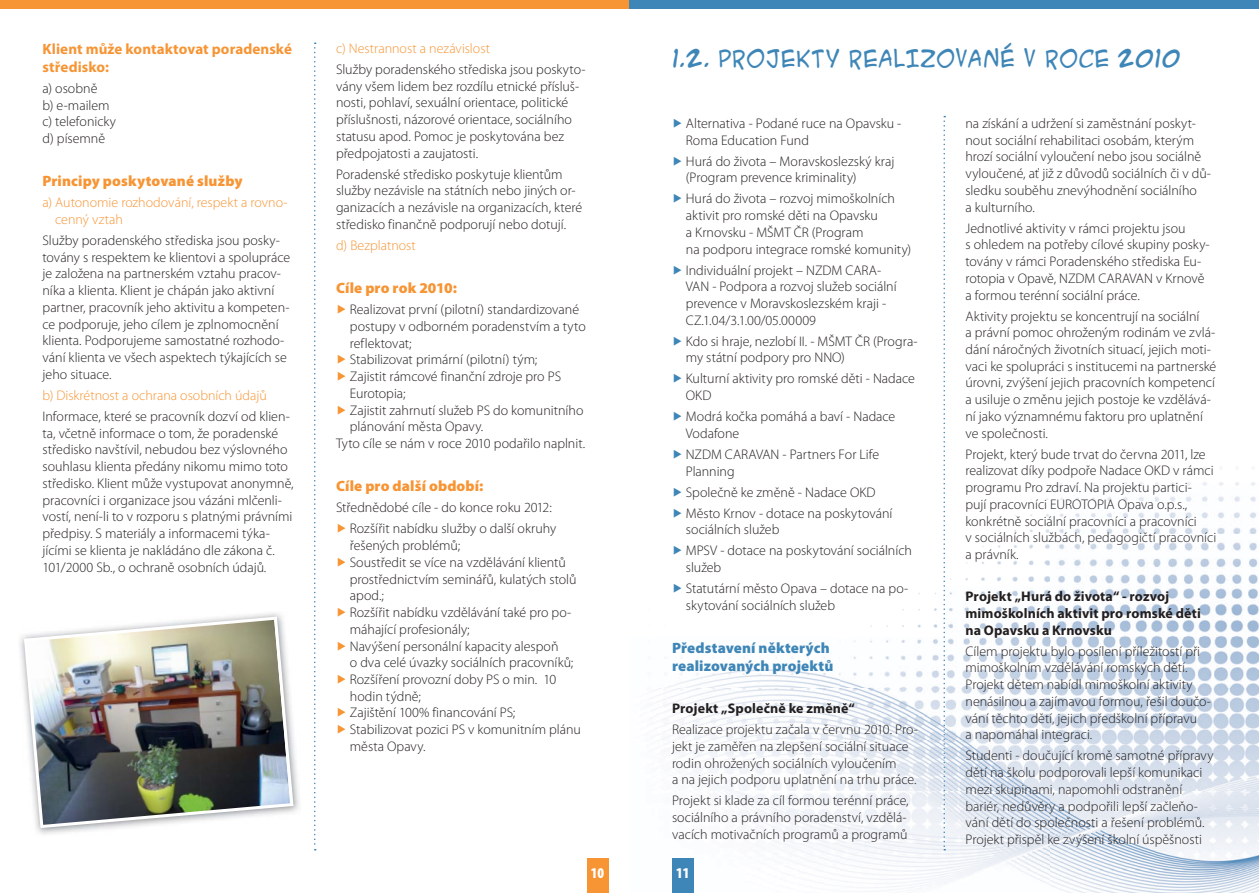
<style>
.page{position:relative;width:1259px;height:893px;background:#fff}
.page>*{position:absolute;margin:0;border:0;box-sizing:border-box;transform-origin:0 0}
.t1{font:22.5px "ACME Secret Agent";letter-spacing:.01em;color:#3e86b7}
.t2{font:900 15px "Myriad Pro";letter-spacing:.01em;color:#f79433}
.t3{font:700 15px/18px "Myriad Pro";letter-spacing:.005em;color:#f79433}
.t4{font:900 15px/18px "Myriad Pro";letter-spacing:.01em;color:#3e86b7}
.t5{font:900 condensed 15px "Myriad Pro";color:#fff}
.t6{font:300 13.95px/16.8px "Myriad Pro";color:#231f20}
.t7{font:300 13.95px/16.8px "Myriad Pro";color:#f79433}
.t8{font:700 13.95px/16.8px "Myriad Pro";letter-spacing:.01em;color:#231f20}
.s1{color:#f79433}
.s2{color:#3e86b7}
</style>
<div class="page">
<div style="left:0;top:0;width:629px;height:9px;background:#f79433"></div>
<div style="left:629px;top:0;width:630px;height:9px;background:#3e86b7"></div>
<img style="left:651px;top:482px;width:608px;height:411px">
<svg style="left:314px;top:43px;width:2px;height:807px"></svg>
<svg style="left:943px;top:116px;width:2px;height:734px"></svg>
<div style="left:587px;top:859px;width:21px;height:34px;background:#f79433"></div>
<div style="left:672px;top:859px;width:21px;height:34px;background:#3e86b7"></div>
<img style="left:20px;top:613px;width:279px;height:221px">
<img style="left:22px;top:615px;width:273px;height:215px">
<p class="t3" style="left:43px;top:41px;width:251px">Klient může kontaktovat poradenské středisko:</p>
<p class="t6" style="left:43px;top:81px;width:75px">a) osobně<br>b) e-mailem c) telefonicky d) písemně</p>
<p class="t2" style="left:43px;top:176px;width:201px">Principy poskytované služby</p>
<p class="t7" style="left:55px;top:196px;width:234px;text-indent:-13px">a) Autonomie rozhodování, respekt a rovno&shy;cenný vztah</p>
<p class="t6" style="left:43px;top:233px;width:249px">Služby poradenského střediska jsou posky&shy;továny s respektem ke klientovi a spolupráce je založena na partnerském vztahu pracov&shy;níka a klienta. Klient je chápán jako aktivní partner, pracovník jeho aktivitu a kompeten&shy;ce podporuje, jeho cílem je zplnomocnění klienta. Podporujeme samostatné rozhodo&shy;vání klienta ve všech aspektech týkajících se jeho situace.</p>
<p class="t7" style="left:43px;top:388px;width:226px">b) Diskrétnost a ochrana osobních údajů</p>
<p class="t6" style="left:43px;top:409px;width:253px">Informace, které se pracovník dozví od klien&shy;ta, včetně informace o tom, že poradenské středisko navštívil, nebudou bez výslovného souhlasu klienta předány nikomu mimo toto středisko. Klient může vystupovat anonymně, pracovníci i organizace jsou vázáni mlčenli&shy;vostí, není-li to v rozporu s platnými právními předpisy. S materiály a informacemi týka&shy;jícími se klienta je nakládáno dle zákona č.<br>101/2000 Sb., o ochraně osobních údajů.</p>
<p class="t7" style="left:336px;top:41px;width:155px">c) Nestrannost a nezávislost</p>
<p class="t6" style="left:336px;top:62px;width:251px">Služby poradenského střediska jsou poskyto&shy;vány všem lidem bez rozdílu etnické přísluš&shy;nosti, pohlaví, sexuální orientace, politické příslušnosti, názorové orientace, sociálního statusu apod. Pomoc je poskytována bez předpojatosti a zaujatosti.</p>
<p class="t6" style="left:336px;top:167px;width:248px">Poradenské středisko poskytuje klientům služby nezávisle na státních nebo jiných or&shy;ganizacích a nezávisle na organizacích, které středisko finančně podporují nebo dotují.</p>
<p class="t7" style="left:336px;top:238px;width:81px">d) Bezplatnost</p>
<p class="t2" style="left:336px;top:282px;width:123px">Cíle pro rok 2010:</p>
<p class="t6" style="left:336px;top:302px;width:245px"><span class="s1">▶</span> Realizovat první (pilotní) standardizované</p>
<p class="t6" style="left:350px;top:319px;width:237px">postupy v odborném poradenstvím a tyto</p>
<p class="t6" style="left:350px;top:336px;width:63px">reflektovat;</p>
<p class="t6" style="left:336px;top:353px;width:203px"><span class="s1">▶</span> Stabilizovat primární (pilotní) tým;</p>
<p class="t6" style="left:336px;top:369px;width:227px"><span class="s1">▶</span> Zajistit rámcové finanční zdroje pro PS</p>
<p class="t6" style="left:350px;top:386px;width:57px">Eurotopia;</p>
<p class="t6" style="left:336px;top:403px;width:249px"><span class="s1">▶</span> Zajistit zahrnutí služeb PS do komunitního</p>
<p class="t6" style="left:350px;top:420px;width:135px">plánování města Opavy.</p>
<p class="t6" style="left:336px;top:436px;width:251px">Tyto cíle se nám v roce 2010 podařilo naplnit.</p>
<p class="t2" style="left:336px;top:481px;width:149px">Cíle pro další období:</p>
<p class="t6" style="left:336px;top:499px;width:222px;line-height:21px">Střednědobé cíle - do konce roku 2012: <span class="s1">▶</span> Rozšířit nabídku služby o další okruhy</p>
<p class="t6" style="left:350px;top:538px;width:112px">řešených problémů;</p>
<p class="t6" style="left:336px;top:555px;width:231px"><span class="s1">▶</span> Soustředit se více na vzdělávání klientů</p>
<p class="t6" style="left:350px;top:572px;width:228px">prostřednictvím seminářů, kulatých stolů</p>
<p class="t6" style="left:350px;top:589px;width:36px">apod.;</p>
<p class="t6" style="left:336px;top:605px;width:237px"><span class="s1">▶</span> Rozšířit nabídku vzdělávání také pro po-</p>
<p class="t6" style="left:350px;top:622px;width:121px">máhající profesionály;</p>
<p class="t6" style="left:336px;top:639px;width:224px"><span class="s1">▶</span> Navýšení personální kapacity alespoň</p>
<p class="t6" style="left:350px;top:656px;width:225px">o dva celé úvazky sociálních pracovníků;</p>
<p class="t6" style="left:336px;top:672px;width:222px"><span class="s1">▶</span> Rozšíření provozní doby PS o min. 10</p>
<p class="t6" style="left:350px;top:689px;width:72px">hodin týdně;</p>
<p class="t6" style="left:336px;top:706px;width:181px"><span class="s1">▶</span> Zajištění 100% financování PS;</p>
<p class="t6" style="left:336px;top:722px;width:246px"><span class="s1">▶</span> Stabilizovat pozici PS v komunitním plánu</p>
<p class="t6" style="left:350px;top:739px;width:77px">města Opavy.</p>
<h1 class="t1" style="left:672px;top:43px;width:510px">1.2. PROJEKTY REALIZOVANÉ V ROCE 2010</h1>
<p class="t6" style="left:686px;top:116px;width:217px;text-indent:-14px"><span class="s2">▶</span> Alternativa - Podané ruce na Opavsku -<br>Roma Education Fund</p>
<p class="t6" style="left:686px;top:154px;width:210px;text-indent:-14px"><span class="s2">▶</span> Hurá do života – Moravskoslezský kraj (Program prevence kriminality)</p>
<p class="t6" style="left:686px;top:192px;width:227px;text-indent:-14px"><span class="s2">▶</span> Hurá do života – rozvoj mimoškolních aktivit pro romské děti na Opavsku<br>a Krnovsku - MŠMT ČR (Program<br>na podporu integrace romské komunity)</p>
<p class="t6" style="left:686px;top:263px;width:212px;text-indent:-14px"><span class="s2">▶</span> Individuální projekt – NZDM CARA-VAN - Podpora a rozvoj služeb sociální prevence v Moravskoslezském kraji - CZ.1.04/3.1.00/05.00009</p>
<p class="t6" style="left:686px;top:334px;width:233px;text-indent:-14px"><span class="s2">▶</span> Kdo si hraje, nezlobí II. - MŠMT ČR (Progra&shy;my státní podpory pro NNO)</p>
<p class="t6" style="left:686px;top:372px;width:231px;text-indent:-14px"><span class="s2">▶</span> Kulturní aktivity pro romské děti - Nadace<br>OKD</p>
<p class="t6" style="left:686px;top:410px;width:211px;text-indent:-14px"><span class="s2">▶</span> Modrá kočka pomáhá a baví - Nadace<br>Vodafone</p>
<p class="t6" style="left:686px;top:447px;width:195px;text-indent:-14px"><span class="s2">▶</span> NZDM CARAVAN - Partners For Life<br>Planning</p>
<p class="t6" style="left:672px;top:483px;width:222px;line-height:21px"><span class="s2">▶</span> Společně ke změně - Nadace OKD<br><span class="s2">▶</span> Město Krnov - dotace na poskytování</p>
<p class="t6" style="left:672px;top:521px;width:241px;line-height:21px;text-indent:14px">sociálních služeb<br><span class="s2">▶</span> MPSV - dotace na poskytování sociálních</p>
<p class="t6" style="left:672px;top:558px;width:238px;line-height:21px;text-indent:14px">služeb<br><span class="s2">▶</span> Statutární město Opava – dotace na po-</p>
<p class="t6" style="left:686px;top:598px;width:151px">skytování sociálních služeb</p>
<p class="t4" style="left:672px;top:640px;width:163px">Představení některých realizovaných projektů</p>
<p class="t8" style="left:672px;top:701px;width:184px">Projekt „Společně ke změně“</p>
<p class="t6" style="left:672px;top:722px;width:247px">Realizace projektu začala v červnu 2010. Pro&shy;jekt je zaměřen na zlepšení sociální situace rodin ohrožených sociálních vyloučením<br>a na jejich podporu uplatnění na trhu práce.</p>
<p class="t6" style="left:672px;top:794px;width:238px">Projekt si klade za cíl formou terénní práce, sociálního a právního poradenství, vzdělá&shy;vacích motivačních programů a programů</p>
<p class="t6" style="left:965px;top:116px;width:247px">na získání a udržení si zaměstnání poskyt&shy;nout sociální rehabilitaci osobám, kterým hrozí sociální vyloučení nebo jsou sociálně vyloučené, ať již z důvodů sociálních či v dů&shy;sledku souběhu znevýhodnění sociálního<br>a kulturního.</p>
<p class="t6" style="left:965px;top:221px;width:246px">Jednotlivé aktivity v rámci projektu jsou<br>s ohledem na potřeby cílové skupiny posky&shy;továny v rámci Poradenského střediska Eu&shy;rotopia v Opavě, NZDM CARAVAN v Krnově a formou terénní sociální práce.</p>
<p class="t6" style="left:965px;top:309px;width:252px">Aktivity projektu se koncentrují na sociální<br>a právní pomoc ohroženým rodinám ve zvlá&shy;dání náročných životních situací, jejich moti&shy;vaci ke spolupráci s institucemi na partnerské úrovni, zvýšení jejich pracovních kompetencí a usiluje o změnu jejich postoje ke vzdělává&shy;ní jako významnému faktoru pro uplatnění ve společnosti.</p>
<p class="t6" style="left:965px;top:447px;width:252px">Projekt, který bude trvat do června 2011, lze realizovat díky podpoře Nadace OKD v rámci programu Pro zdraví. Na projektu partici&shy;pují pracovníci EUROTOPIA Opava o.p.s., konkrétně sociální pracovníci a pracovníci<br>v sociálních službách, pedagogičtí pracovníci a právník.</p>
<p class="t8" style="left:965px;top:589px;width:237px">Projekt „Hurá do života“ - rozvoj mimoškolních aktivit pro romské děti na Opavsku a Krnovsku</p>
<p class="t6" style="left:965px;top:644px;width:247px">Cílem projektu bylo posílení příležitostí při mimoškolním vzdělávání romských dětí.<br>Projekt dětem nabídl mimoškolní aktivity nenásilnou a zajímavou formou, řešil doučo&shy;vání těchto dětí, jejich předškolní přípravu<br>a napomáhal integraci.</p>
<p class="t6" style="left:965px;top:749px;width:249px">Studenti - doučující kromě samotné přípravy dětí na školu podporovali lepší komunikaci mezi skupinami, napomohli odstranění bariér, nedůvěry a podpořili lepší začleňo&shy;vání dětí do společnosti a řešení problémů.<br>Projekt přispěl ke zvýšení školní úspěšnosti</p>
<p class="t5" style="left:591px;top:867px;width:15px">10</p>
<p class="t5" style="left:676px;top:867px;width:15px">11</p>
</div>
